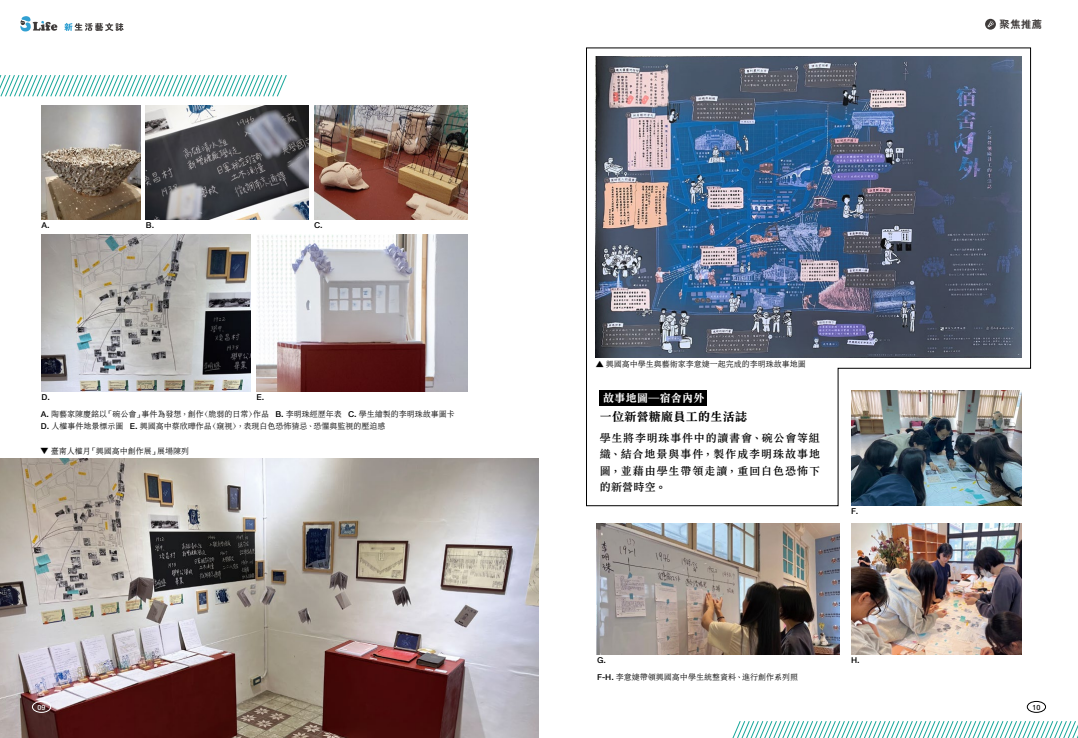
<style>
.page{position:relative;width:1078px;height:738px;background:#fff}
.page>*{position:absolute;margin:0;border:0;box-sizing:border-box;transform-origin:0 0}
.t1{font:800 12px "ARSY Song PB5 HK Text H46";letter-spacing:.025em;color:#000}
.t2{font:700 11px/16.5px "ARSY Song PB5 HK Text H46";letter-spacing:.085em;color:#000;text-align:justify}
.t3{font:800 11px "ARSY Song PB5 HK Text H46";letter-spacing:.025em;color:#fff}
.t4{font:700 10.2px "Zen Maru Gothic";color:#3e3a39}
.t5{font:500 8px/12px "ARSY Song PB5 HK Text H46";color:#000}
.t6{font:8px "ARUD Jing Xi Hei E1 B5 HK EB";color:#000}
.t7{font:700 7px "ARUD Jing Xi Hei E1 B5 HK";color:#000}
.t8{font:700 7px "ARUD Jing Xi Hei E1 B5 HK";color:#fff}
.s1{font-family:"ARUD Jing Xi Hei E1 B5 HK EB";font-weight:400}
</style>
<div class="page">
<svg style="left:733px;top:721px;width:344px;height:16px"></svg>
<svg style="left:0;top:75px;width:287px;height:21px"></svg>
<img style="left:42px;top:234px;width:208px;height:157px">
<img style="left:851px;top:523px;width:169px;height:131px">
<img style="left:596px;top:523px;width:243px;height:131px">
<img style="left:0;top:458px;width:538px;height:279px">
<img style="left:42px;top:105px;width:98px;height:114px">
<img style="left:256px;top:234px;width:211px;height:157px">
<img style="left:146px;top:105px;width:162px;height:114px">
<img style="left:314px;top:105px;width:153px;height:114px">
<img style="left:586px;top:48px;width:444px;height:457px">
<div style="left:1026px;top:700px;width:19px;height:12px;border:1px solid #000;border-radius:50%"></div>
<svg style="left:20px;top:16px;width:37px;height:15px"></svg>
<svg style="left:64px;top:23px;width:59px;height:8px"></svg>
<svg style="left:984px;top:19px;width:11px;height:11px"></svg>
<svg style="left:987px;top:21px;width:6px;height:6px"></svg>
<div style="left:32px;top:700px;width:19px;height:12px;border:1px solid #fff;border-radius:50%"></div>
<p class="t6" style="left:42px;top:220px;width:10px">A.</p>
<p class="t6" style="left:146px;top:220px;width:10px">B.</p>
<p class="t6" style="left:314px;top:220px;width:10px">C.</p>
<p class="t6" style="left:42px;top:392px;width:10px">D.</p>
<p class="t6" style="left:256px;top:392px;width:9px">E.</p>
<p class="t5" style="left:41px;top:408px;width:415px"><span class="s1">A.</span> 陶藝家陳慶銘以「碗公會」事件為發想，創作〈脆弱的日常〉作品 <span class="s1">B.</span> 李明珠經歷年表 <span class="s1">C.</span> 學生繪製的李明珠故事圖卡<br><span class="s1">D.</span> 人權事件地景標示圖 <span class="s1">E.</span> 興國高中蔡欣曄作品〈窺視〉，表現白色恐怖猜忌、恐懼與監視的壓迫感</p>
<p class="t5" style="left:41px;top:445px;width:150px">▼ 臺南人權月「興國高中創作展」展場陳列</p>
<p class="t8" style="left:37px;top:702px;width:10px">09</p>
<p class="t5" style="left:595px;top:357px;width:212px">▲ 興國高中學生與藝術家李意婕一起完成的李明珠故事地圖</p>
<h2 class="t3" style="left:603px;top:391px;width:103px">故事地圖—宿舍內外</h2>
<h1 class="t1" style="left:599px;top:409px;width:149px">一位新營糖廠員工的生活誌</h1>
<h2 class="t2" style="left:599px;top:429px;width:222px">學生將李明珠事件中的讀書會、碗公會等組織、結合地景與事件，製作成李明珠故事地圖，並藉由學生帶領走讀，重回白色恐怖下的新營時空。</h2>
<p class="t6" style="left:850px;top:506px;width:9px">F.</p>
<p class="t6" style="left:597px;top:655px;width:10px">G.</p>
<p class="t6" style="left:850px;top:655px;width:10px">H.</p>
<p class="t5" style="left:597px;top:671px;width:202px"><span class="s1">F-H.</span> 李意婕帶領興國高中學生統整資料、進行創作系列照</p>
<p class="t4" style="left:999px;top:18px;width:44px">聚焦推薦</p>
<p class="t7" style="left:1032px;top:702px;width:10px">10</p>
</div>
